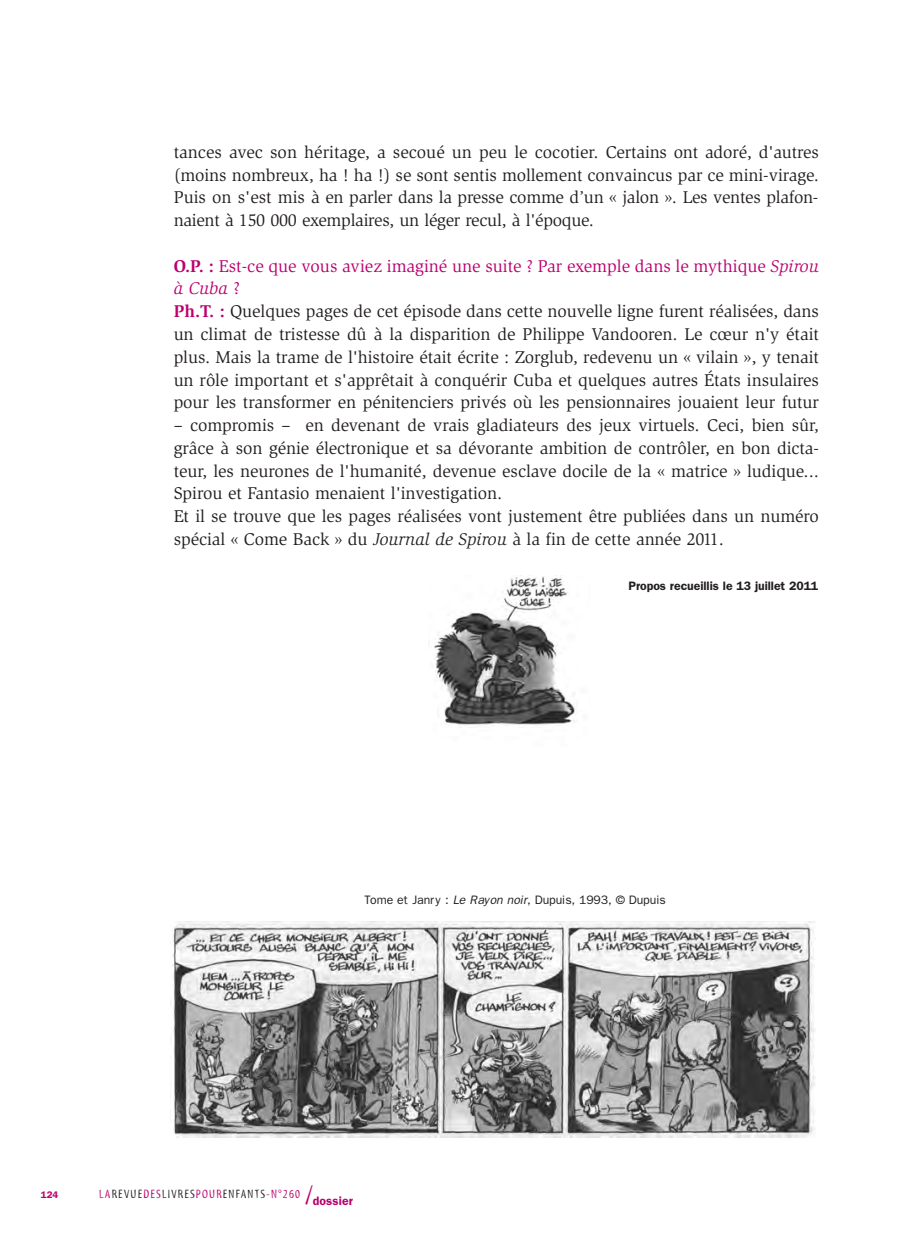
<style>
.page{position:relative;width:918px;height:1241px;background:#fff}
.page>*{position:absolute;margin:0;border:0;box-sizing:border-box;transform-origin:0 0}
.t1{font:17.5px/22.8px "Slimbach";letter-spacing:-.005em;color:#231f20}
.t2{font:12.25px "Franklin Gothic";letter-spacing:-.005em;color:#231f20}
.t3{font:12.25px "Myriad Tilt";letter-spacing:.1em;color:#231f20}
.t4{font:600 12.25px "Franklin Gothic";letter-spacing:-.005em;color:#231f20}
.t5{font:600 9.62px "Franklin Gothic";color:#bb016f}
.s1{font-weight:700;color:#bb016f}
.s2{color:#bb016f}
.s3{font-style:italic;color:#bb016f}
.s4{font-style:italic}
.s5{font-size:26.25px;color:#bb016f}
.s6{font-family:"Franklin Gothic";font-weight:600;color:#bb016f}
</style>
<div class="page">
<img style="left:170px;top:921px;width:645px;height:215px">
<img style="left:434px;top:575px;width:144px;height:151px">
<p class="t1" style="left:174px;top:142px;width:647px;text-align:justify">tances avec son héritage, a secoué un peu le cocotier. Certains ont adoré, d'autres (moins nombreux, ha ! ha !) se sont sentis mollement convaincus par ce mini-virage.<br>Puis on s'est mis à en parler dans la presse comme d’un « jalon ». Les ventes plafon&shy;naient à 150 000 exemplaires, un léger recul, à l'époque.</p>
<p class="t1" style="left:174px;top:256px;width:647px"><span class="s1">O.P. :</span> <span class="s2">Est-ce que vous aviez imaginé une suite ? Par exemple dans le mythique</span> <span class="s3">Spirou à Cuba</span> <span class="s2">?<br></span><span class="s1">Ph.T. :</span> Quelques pages de cet épisode dans cette nouvelle ligne furent réalisées, dans un climat de tristesse dû à la disparition de Philippe Vandooren. Le cœur n'y était plus. Mais la trame de l'histoire était écrite : Zorglub, redevenu un « vilain », y tenait un rôle important et s'apprêtait à conquérir Cuba et quelques autres États insulaires pour les transformer en pénitenciers privés où les pensionnaires jouaient leur futur</p>
<p class="t1" style="left:174px;top:415px;width:647px">– compromis – en devenant de vrais gladiateurs des jeux virtuels. Ceci, bien sûr, grâce à son génie électronique et sa dévorante ambition de contrôler, en bon dicta&shy;teur, les neurones de l'humanité, devenue esclave docile de la « matrice » ludique...<br>Spirou et Fantasio menaient l'investigation.<br>Et il se trouve que les pages réalisées vont justement être publiées dans un numéro spécial « Come Back » du <span class="s4">Journal de Spirou</span> à la fin de cette année 2011.</p>
<p class="t4" style="left:628px;top:579px;width:191px">Propos recueillis le 13 juillet 2011</p>
<p class="t2" style="left:365px;top:892px;width:302px">Tome et Janry : <span class="s4">Le Rayon noir</span>, Dupuis, 1993, © Dupuis</p>
<p class="t5" style="left:41px;top:1188px;width:19px">124</p>
<p class="t3" style="left:99px;top:1188px;width:255px"><span class="s2">LA</span>REVUE<span class="s2">DES</span>LIVRES<span class="s2">POUR</span>ENFANTS<span class="s2">-N°260</span> <span class="s5">/</span><span class="s6">dossier</span></p>
</div>
